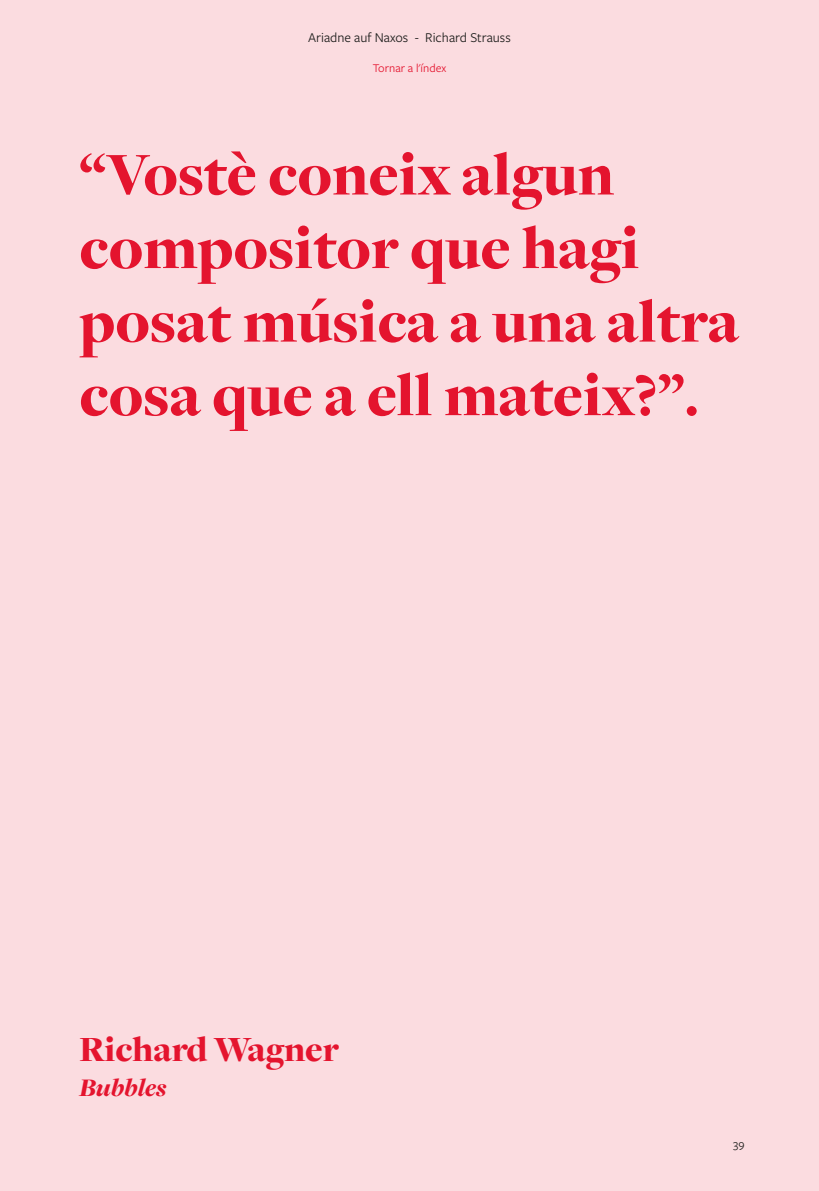
<style>
.page{position:relative;width:819px;height:1191px;background:#fbdce0}
.page>*{position:absolute;margin:0;border:0;box-sizing:border-box;transform-origin:0 0}
.t1{font:900 63px/73.5px "Freight Disp Pro";color:#e4142e}
.t2{font:900 36.75px "Freight Disp Pro";color:#e4142e}
.t3{font:italic 900 26.25px "Freight Disp Pro";letter-spacing:-.005em;color:#e4142e}
.t4{font:14px "Freight Sans Pro";color:#1d1d1b}
.t5{font:12.25px "Freight Sans Pro";color:#e4142e}
.t6{font:12.25px "Freight Sans Pro";color:#1d1d1b}
</style>
<div class="page">
<p class="t4" style="left:308px;top:28px;width:204px">Ariadne auf Naxos - Richard Strauss</p>
<p class="t5" style="left:373px;top:60px;width:75px">Tornar a l'índex</p>
<p class="t1" style="left:79px;top:137px;width:661px">“Vostè coneix algun compositor que hagi posat música a una altra cosa que a ell mateix?”.</p>
<p class="t2" style="left:79px;top:1024px;width:261px">Richard Wagner</p>
<p class="t3" style="left:79px;top:1070px;width:88px">Bubbles</p>
<p class="t6" style="left:733px;top:1135px;width:13px">39</p>
</div>
